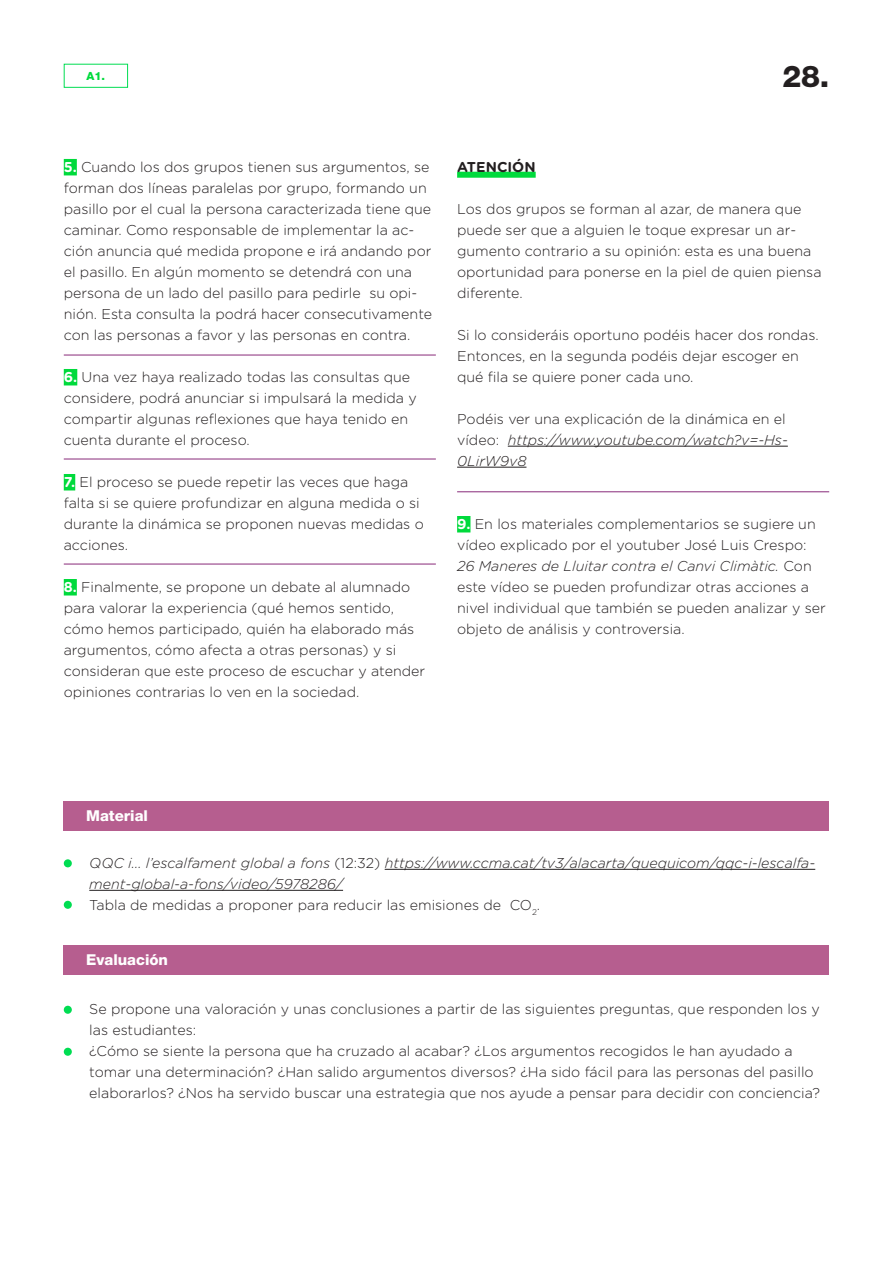
<style>
.page{position:relative;width:893px;height:1263px;background:#fff}
.page>*{position:absolute;margin:0;border:0;box-sizing:border-box;transform-origin:0 0}
.t1{font:800 30px "Helvetica Neue";color:#231f20}
.t2{font:800 15px "Helvetica Neue";color:#fff}
.t3{font:300 14.25px/21px "Gotham Rounded";color:#231f20}
.t4{font:italic 300 14.25px/21px "Gotham Rounded";color:#231f20}
.t5{font:700 14.25px "Gotham Rounded";color:#231f20}
.t6{font:800 11.25px "Helvetica Neue";color:#00da3c}
.s1{font-weight:700;color:#fff}
.s2{font-style:italic}
.s3{font-style:normal}
</style>
<div class="page">
<div style="left:64px;top:159px;width:13px;height:16px;background:#00da3c"></div>
<div style="left:64px;top:369px;width:13px;height:16px;background:#00da3c"></div>
<div style="left:64px;top:474px;width:11px;height:16px;background:#00da3c"></div>
<div style="left:64px;top:579px;width:13px;height:16px;background:#00da3c"></div>
<div style="left:457px;top:172px;width:79px;height:6px;background:#00da3c"></div>
<hr style="left:508px;top:446px;width:280px;height:1px;background:#231f20">
<hr style="left:457px;top:467px;width:69px;height:1px;background:#231f20">
<div style="left:457px;top:516px;width:13px;height:16px;background:#00da3c"></div>
<hr style="left:64px;top:354px;width:372px;height:2px;background:#9c4d8f">
<hr style="left:64px;top:458px;width:372px;height:2px;background:#9c4d8f">
<hr style="left:64px;top:563px;width:372px;height:2px;background:#9c4d8f">
<hr style="left:457px;top:491px;width:372px;height:1px;background:#9c4d8f">
<div style="left:64px;top:64px;width:64px;height:24px;border:1px solid #00dd52"></div>
<div style="left:64px;top:945px;width:765px;height:30px;background:#b65e8f"></div>
<div style="left:64px;top:1006px;width:8px;height:8px;background:#00dd52;border-radius:50%"></div>
<hr style="left:385px;top:869px;width:430px;height:1px;background:#231f20">
<hr style="left:89px;top:890px;width:254px;height:1px;background:#231f20">
<div style="left:64px;top:801px;width:765px;height:30px;background:#b65e8f"></div>
<div style="left:64px;top:859px;width:8px;height:8px;background:#00dd52;border-radius:50%"></div>
<div style="left:64px;top:901px;width:8px;height:8px;background:#00dd52;border-radius:50%"></div>
<div style="left:64px;top:1048px;width:8px;height:8px;background:#00dd52;border-radius:50%"></div>
<p class="t6" style="left:87px;top:69px;width:20px">A1.</p>
<h1 class="t1" style="left:782px;top:58px;width:48px">28.</h1>
<p class="t3" style="left:64px;top:155px;width:370px"><span class="s1">5.</span> Cuando los dos grupos tienen sus argumentos, se forman dos líneas paralelas por grupo, formando un pasillo por el cual la persona caracterizada tiene que caminar. Como responsable de implementar la ac&shy;ción anuncia qué medida propone e irá andando por el pasillo. En algún momento se detendrá con una persona de un lado del pasillo para pedirle su opi&shy;nión. Esta consulta la podrá hacer consecutivamente con las personas a favor y las personas en contra.</p>
<p class="t3" style="left:64px;top:366px;width:354px"><span class="s1">6.</span> Una vez haya realizado todas las consultas que considere, podrá anunciar si impulsará la medida y compartir algunas reflexiones que haya tenido en cuenta durante el proceso.</p>
<p class="t3" style="left:64px;top:471px;width:361px"><span class="s1">7.</span> El proceso se puede repetir las veces que haga falta si se quiere profundizar en alguna medida o si durante la dinámica se proponen nuevas medidas o acciones.</p>
<p class="t3" style="left:64px;top:576px;width:363px"><span class="s1">8.</span> Finalmente, se propone un debate al alumnado para valorar la experiencia (qué hemos sentido, cómo hemos participado, quién ha elaborado más argumentos, cómo afecta a otras personas) y si consideran que este proceso de escuchar y atender opiniones contrarias lo ven en la sociedad.</p>
<p class="t5" style="left:457px;top:156px;width:80px">ATENCIÓN</p>
<p class="t3" style="left:457px;top:197px;width:366px">Los dos grupos se forman al azar, de manera que puede ser que a alguien le toque expresar un ar&shy;gumento contrario a su opinión: esta es una buena oportunidad para ponerse en la piel de quien piensa diferente.</p>
<p class="t3" style="left:457px;top:324px;width:363px">Si lo consideráis oportuno podéis hacer dos rondas.<br>Entonces, en la segunda podéis dejar escoger en qué fila se quiere poner cada uno.</p>
<p class="t3" style="left:457px;top:408px;width:332px">Podéis ver una explicación de la dinámica en el vídeo: <span class="s2">https://www.youtube.com/watch?v=-Hs-<br>0LirW9v8</span></p>
<p class="t3" style="left:457px;top:513px;width:370px"><span class="s1">9.</span> En los materiales complementarios se sugiere un vídeo explicado por el youtuber José Luis Crespo:<br><span class="s2">26 Maneres de Lluitar contra el Canvi Climàtic.</span> Con este vídeo se pueden profundizar otras acciones a nivel individual que también se pueden analizar y ser objeto de análisis y controversia.</p>
<p class="t2" style="left:86px;top:807px;width:63px">Material</p>
<p class="t4" style="left:89px;top:852px;width:727px">QQC i... l’escalfament global a fons <span class="s3">(12:32)</span> https://www.ccma.cat/tv3/alacarta/quequicom/qqc-i-lescalfa&shy;ment-global-a-fons/video/5978286/<br><span class="s3">Tabla de medidas a proponer para reducir las emisiones de CO</span><sub>2</sub><span class="s3">.</span></p>
<p class="t2" style="left:86px;top:951px;width:83px">Evaluación</p>
<p class="t3" style="left:89px;top:998px;width:732px">Se propone una valoración y unas conclusiones a partir de las siguientes preguntas, que responden los y las estudiantes:<br>¿Cómo se siente la persona que ha cruzado al acabar? ¿Los argumentos recogidos le han ayudado a tomar una determinación? ¿Han salido argumentos diversos? ¿Ha sido fácil para las personas del pasillo elaborarlos? ¿Nos ha servido buscar una estrategia que nos ayude a pensar para decidir con conciencia?</p>
</div>
